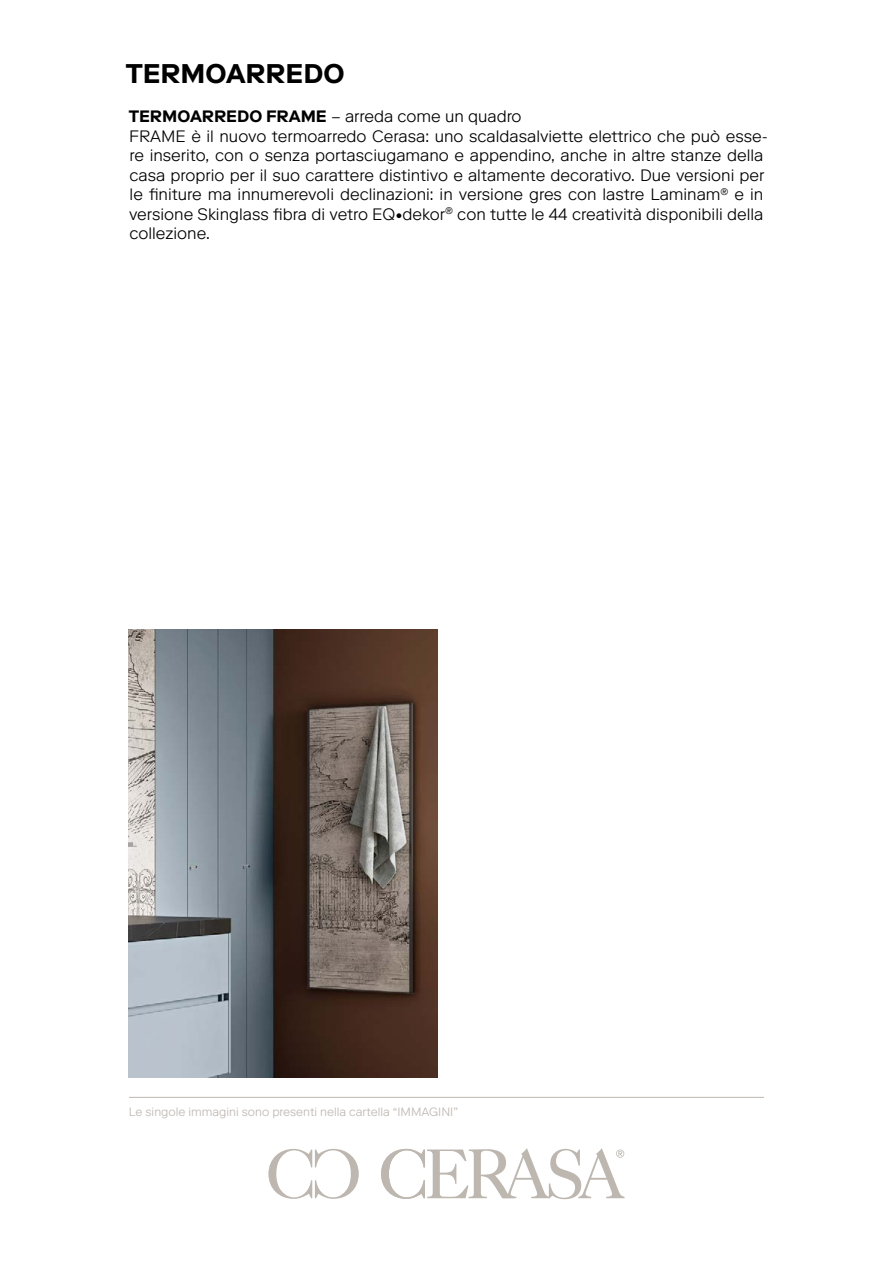
<style>
.page{position:relative;width:893px;height:1263px;background:#fff}
.page>*{position:absolute;margin:0;border:0;box-sizing:border-box;transform-origin:0 0}
.t1{font:700 27px "Riforma";color:#000}
.t2{font:300 16.5px/19.5px "Riforma";color:#000}
.t3{font:300 12px "Riforma";color:#bdb7b0}
.s1{font-weight:700}
</style>
<div class="page">
<svg style="left:381px;top:1148px;width:243px;height:51px"></svg>
<svg style="left:268px;top:1149px;width:91px;height:50px"></svg>
<hr style="left:129px;top:1097px;width:635px;height:1px;background:#bdb7b0">
<img style="left:129px;top:629px;width:309px;height:449px">
<h1 class="t1" style="left:126px;top:56px;width:220px">TERMOARREDO</h1>
<p class="t2" style="left:129px;top:107px;width:641px"><span class="s1">TERMOARREDO FRAME</span> – arreda come un quadro<br>FRAME è il nuovo termoarredo Cerasa: uno scaldasalviette elettrico che può esse&shy;re inserito, con o senza portasciugamano e appendino, anche in altre stanze della casa proprio per il suo carattere distintivo e altamente decorativo. Due versioni per le finiture ma innumerevoli declinazioni: in versione gres con lastre Laminam<sup>®</sup> e in versione Skinglass fibra di vetro EQ•dekor<sup>®</sup> con tutte le 44 creatività disponibili della collezione.</p>
<p class="t3" style="left:129px;top:1104px;width:331px">Le singole immagini sono presenti nella cartella “IMMAGINI”</p>
</div>
